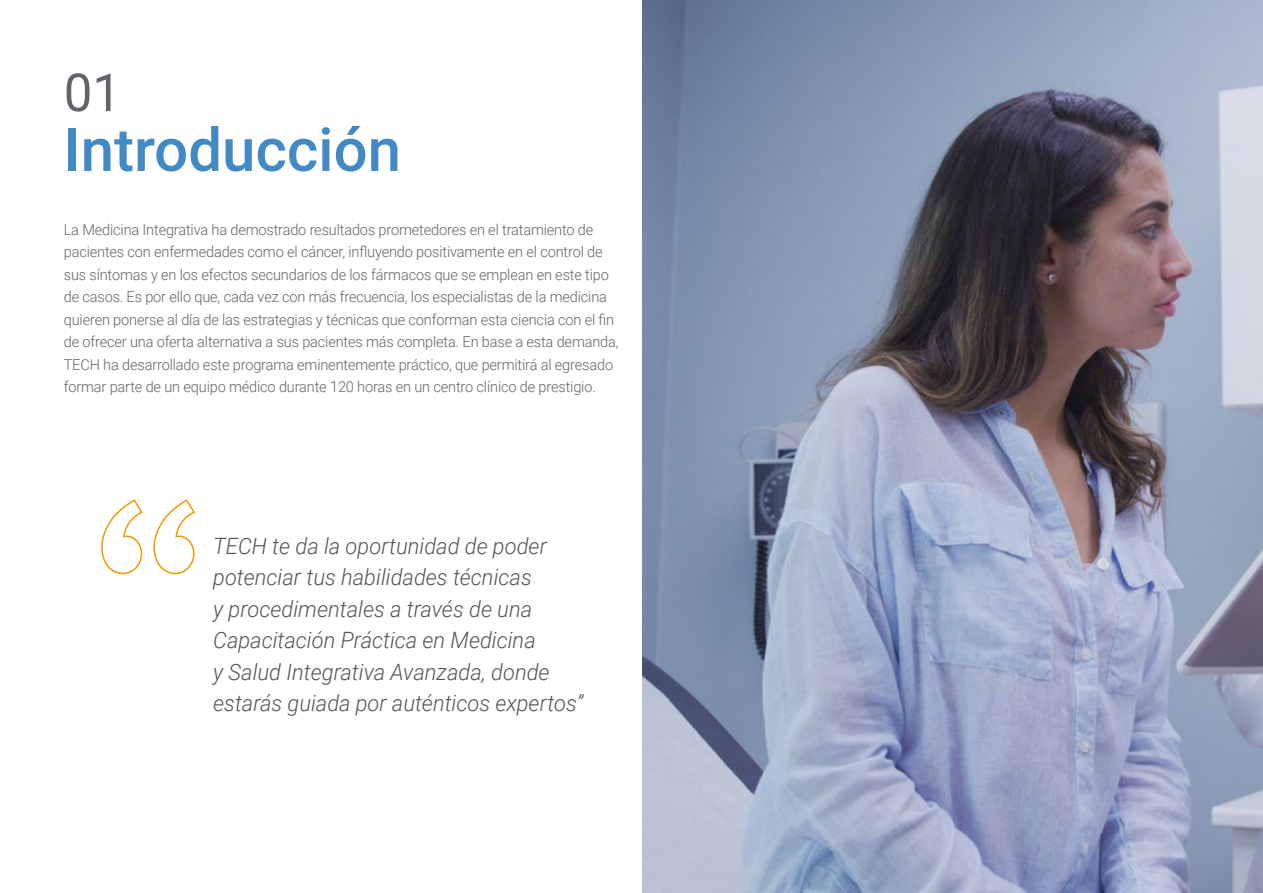
<style>
.page{position:relative;width:1263px;height:893px;background:#fff}
.page>*{position:absolute;margin:0;border:0;box-sizing:border-box;transform-origin:0 0}
.t1{font:500 60px "Roboto";color:#418ac5}
.t2{font:52.5px "Roboto";color:#61646a}
.t3{font:italic 300 22.5px/31.5px "Roboto";color:#52555b}
.t4{font:300 15px/22.5px "Roboto";letter-spacing:-.01em;color:#61646a}
</style>
<div class="page">
<svg style="left:101px;top:499px;width:94px;height:76px"></svg>
<img style="left:642px;top:0;width:621px;height:893px">
<h2 class="t2" style="left:64px;top:56px;width:59px">01</h2>
<h1 class="t1" style="left:64px;top:108px;width:339px">Introducción</h1>
<p class="t4" style="left:64px;top:217px;width:556px">La Medicina Integrativa ha demostrado resultados prometedores en el tratamiento de pacientes con enfermedades como el cáncer, influyendo positivamente en el control de sus síntomas y en los efectos secundarios de los fármacos que se emplean en este tipo de casos. Es por ello que, cada vez con más frecuencia, los especialistas de la medicina quieren ponerse al día de las estrategias y técnicas que conforman esta ciencia con el fin de ofrecer una oferta alternativa a sus pacientes más completa. En base a esta demanda, TECH ha desarrollado este programa eminentemente práctico, que permitirá al egresado formar parte de un equipo médico durante 120 horas en un centro clínico de prestigio.</p>
<h3 class="t3" style="left:213px;top:529px;width:372px">TECH te da la oportunidad de poder potenciar tus habilidades técnicas<br>y procedimentales a través de una Capacitación Práctica en Medicina<br>y Salud Integrativa Avanzada, donde estarás guiada por auténticos expertos”</h3>
</div>
